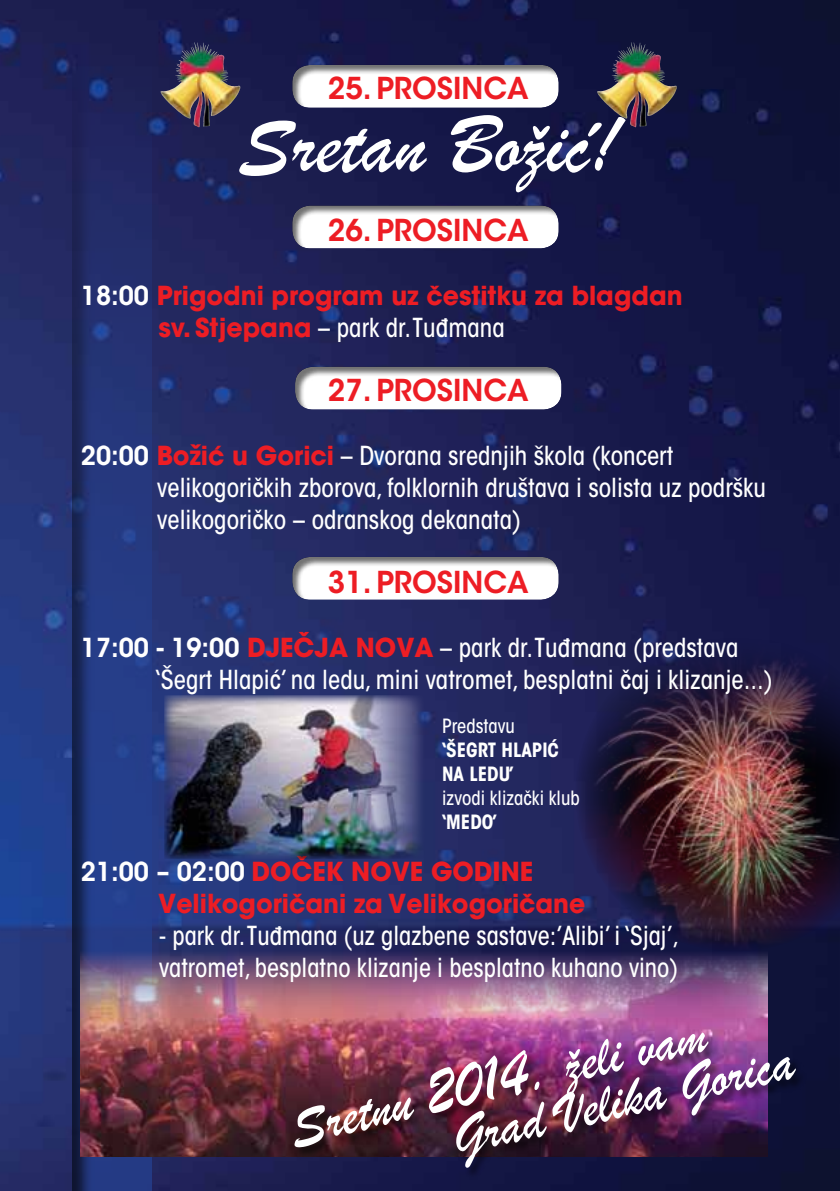
<style>
.page{position:relative;width:840px;height:1191px;background:#fff}
.page>*{position:absolute;margin:0;border:0;box-sizing:border-box;transform-origin:0 0}
.t1{font:86px "Brush Script";color:#fff}
.t2{font:57.6px/46px "Brush Script";color:#fff}
.t3{font:600 30px "ITC Avant Garde Std";color:#ed1d24}
.t4{font:500 condensed 26px/32px "ITC Avant Garde Std";color:#fff}
.t5{font:700 26px/32px "ITC Avant Garde Std";color:#ed1d24}
.t6{font:500 condensed 26px/32px "ITC Avant Garde Std";color:#fff;scale:.95 1}
.t7{font:600 26px "ITC Avant Garde Std";color:#fff}
.t8{font:500 condensed 19.6px "ITC Avant Garde Std";color:#fff}
.t9{font:700 condensed 19.6px/24px "ITC Avant Garde Std";color:#fff}
.s1{font-weight:600;color:#fff}
.s2{font-weight:500;font-stretch:condensed;color:#fff}
.s3{font-weight:600;font-stretch:normal}
.s4{font-weight:700;font-stretch:normal;color:#ed1d24}
.s5{font-weight:700;color:#ed1d24}
.s6{font-size:68px}
</style>
<div class="page">
<img style="left:0;top:0;width:839px;height:1191px">
<div style="left:288px;top:61px;width:270px;height:48px;background:#000;opacity:.55"></div>
<div style="left:288px;top:202px;width:270px;height:48px;background:#000;opacity:.55"></div>
<div style="left:291px;top:363px;width:270px;height:48px;background:#000;opacity:.55"></div>
<div style="left:288px;top:553px;width:270px;height:48px;background:#000;opacity:.55"></div>
<div style="left:70px;top:0;width:83px;height:1191px;background:#000;opacity:.75"></div>
<img style="left:81px;top:951px;width:686px;height:206px">
<img style="left:622px;top:42px;width:10px;height:14px">
<img style="left:574px;top:632px;width:265px;height:319px">
<img style="left:186px;top:42px;width:10px;height:14px">
<img style="left:164px;top:695px;width:261px;height:164px">
<div style="left:294px;top:1033px;width:512px;height:146px;background:#000;opacity:.55"></div>
<p class="t3" style="left:328px;top:69px;width:202px">25. PROSINCA</p>
<h1 class="t1" style="left:238px;top:88px;width:381px">Sretan Božić!</h1>
<p class="t3" style="left:328px;top:211px;width:202px">26. PROSINCA</p>
<p class="t5" style="left:158px;top:279px;width:525px;text-indent:-78px"><span class="s1">18:00</span> Prigodni program uz čestitku za blagdan sv. Stjepana <span class="s2">– park dr. Tuđmana</span></p>
<p class="t3" style="left:328px;top:371px;width:202px">27. PROSINCA</p>
<p class="t4" style="left:157px;top:440px;width:610px;text-indent:-76px"><span class="s3">20:00</span> <span class="s4">Božić u Gorici</span> – Dvorana srednjih škola (koncert velikogoričkih zborova, folklornih društava i solista uz podršku velikogoričko – odranskog dekanata)</p>
<p class="t3" style="left:328px;top:563px;width:202px">31. PROSINCA</p>
<p class="t4" style="left:155px;top:632px;width:619px;text-indent:-74px"><span class="s3">17:00 - 19:00</span> <span class="s4">DJEČJA NOVA</span> – park dr.Tuđmana (predstava ‘Šegrt Hlapić’ na ledu, mini vatromet, besplatni čaj i klizanje...)</p>
<p class="t8" style="left:442px;top:713px;width:74px">Predstavu</p>
<p class="t9" style="left:442px;top:737px;width:118px">‘ŠEGRT HLAPIĆ<br>NA LEDU’</p>
<p class="t8" style="left:442px;top:785px;width:139px">izvodi klizački klub</p>
<p class="t9" style="left:442px;top:809px;width:56px">‘MEDO’</p>
<p class="t7" style="left:81px;top:855px;width:209px">21:00 – 02:00 <span class="s5">Doček</span></p>
<p class="t5" style="left:351px;top:855px;width:19px">nove</p>
<p class="t5" style="left:158px;top:855px;width:428px;text-indent:273px">godine<br>Velikogoričani za Velikogoričane</p>
<p class="t6" style="left:159px;top:920px;width:548px">- park dr. Tuđmana (uz glazbene sastave:’Alibi’ i ‘Sjaj’, vatromet, besplatno klizanje i besplatno kuhano vino)</p>
<h2 class="t2" style="left:437px;top:1070px;width:350px;text-indent:-156px;rotate:-13deg">Sretnu <span class="s6">2014.</span> želi vam<br>Grad Velika Gorica</h2>
</div>
